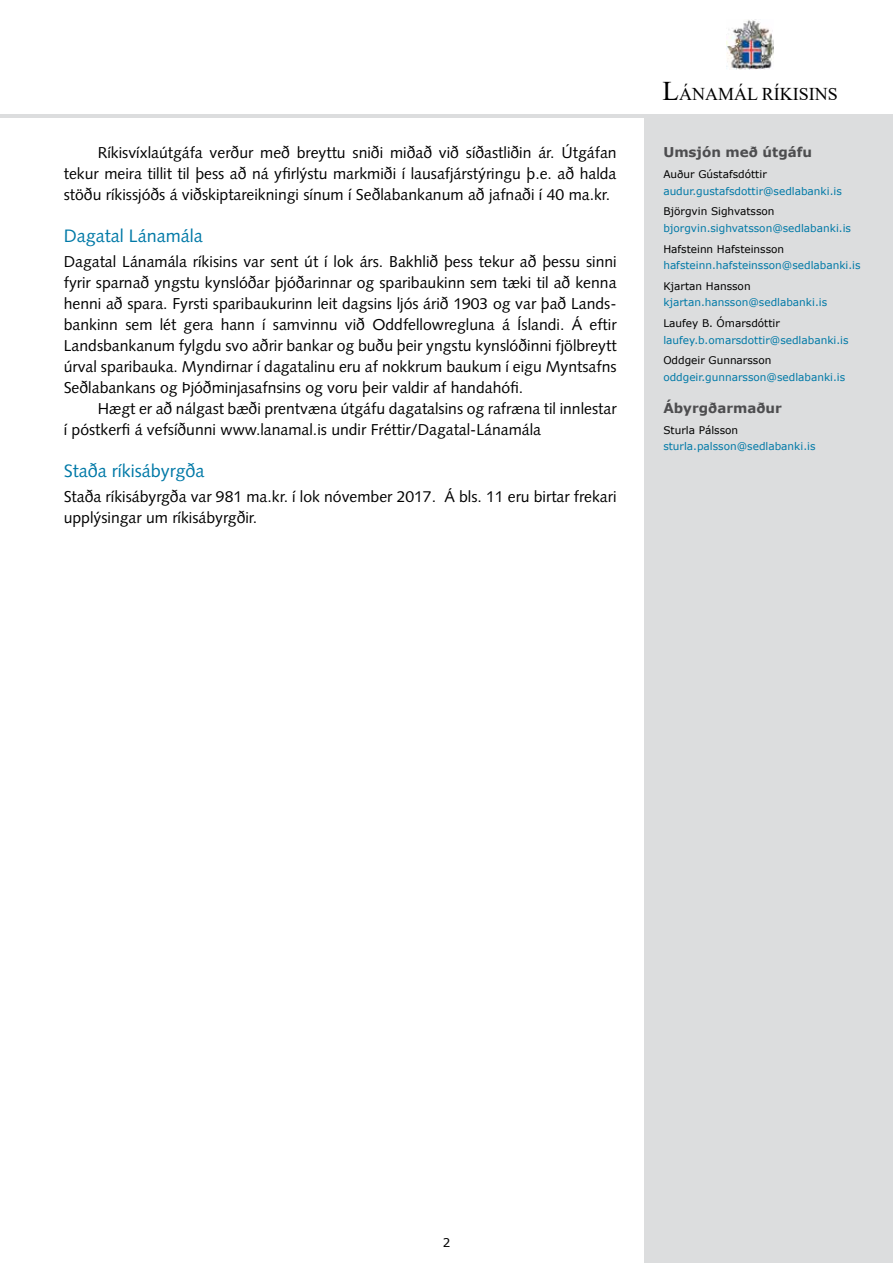
<style>
.page{position:relative;width:893px;height:1263px;background:#fff}
.page>*{position:absolute;margin:0;border:0;box-sizing:border-box;transform-origin:0 0}
.t1{font:18px "Syntax LT Std";color:#0079a7}
.t2{font:18px "Times New Roman";color:#000}
.t3{font:15.75px/21px "Syntax LT Std";color:#000;text-align:justify}
.t4{font:700 13.5px "Verdana";color:#4d4d4f}
.t5{font:12px "Verdana";color:#000}
.t6{font:10.5px "Verdana";color:#0079a7}
.t7{font:10.5px "Verdana";color:#000}
.s1{font-size:27px}
</style>
<div class="page">
<hr style="left:0;top:115px;width:893px;height:3px;background:#dcddde">
<img style="left:726px;top:19px;width:48px;height:50px">
<div style="left:644px;top:118px;width:249px;height:1145px;background:#dcddde"></div>
<p class="t3" style="left:64px;top:142px;width:554px;text-indent:34px">Ríkisvíxlaútgáfa verður með breyttu sniði miðað við síðastliðin ár. Útgáfan tekur meira tillit til þess að ná yfirlýstu markmiði í lausafjárstýringu þ.e. að halda stöðu ríkissjóðs á viðskiptareikningi sínum í Seðlabankanum að jafnaði í 40 ma.kr.</p>
<p class="t1" style="left:64px;top:225px;width:141px">Dagatal Lánamála</p>
<p class="t3" style="left:64px;top:251px;width:554px">Dagatal Lánamála ríkisins var sent út í lok árs. Bakhlið þess tekur að þessu sinni fyrir sparnað yngstu kynslóðar þjóðarinnar og sparibaukinn sem tæki til að kenna henni að spara. Fyrsti sparibaukurinn leit dagsins ljós árið 1903 og var það Lands&shy;bankinn sem lét gera hann í samvinnu við Oddfellowregluna á Íslandi. Á eftir Landsbankanum fylgdu svo aðrir bankar og buðu þeir yngstu kynslóðinni fjölbreytt úrval sparibauka. Myndirnar í dagatalinu eru af nokkrum baukum í eigu Myntsafns Seðlabankans og Þjóðminjasafnsins og voru þeir valdir af handahófi.</p>
<p class="t3" style="left:64px;top:398px;width:554px;text-indent:34px">Hægt er að nálgast bæði prentvæna útgáfu dagatalsins og rafræna til innlestar í póstkerfi á vefsíðunni www.lanamal.is undir Fréttir/Dagatal-Lánamála</p>
<p class="t1" style="left:64px;top:460px;width:142px">Staða ríkisábyrgða</p>
<p class="t3" style="left:64px;top:486px;width:554px">Staða ríkisábyrgða var 981 ma.kr. í lok nóvember 2017. Á bls. 11 eru birtar frekari upplýsingar um ríkisábyrgðir.</p>
<p class="t2" style="left:663px;top:81px;width:177px"><span class="s1">L</span>ÁNAMÁL RÍKISINS</p>
<p class="t4" style="left:663px;top:143px;width:150px">Umsjón með útgáfu</p>
<p class="t7" style="left:663px;top:167px;width:105px">Auður Gústafsdóttir</p>
<p class="t6" style="left:663px;top:184px;width:180px">audur.gustafsdottir@sedlabanki.is</p>
<p class="t7" style="left:663px;top:204px;width:113px">Björgvin Sighvatsson</p>
<p class="t6" style="left:663px;top:221px;width:189px">bjorgvin.sighvatsson@sedlabanki.is</p>
<p class="t7" style="left:663px;top:242px;width:122px">Hafsteinn Hafsteinsson</p>
<p class="t6" style="left:663px;top:258px;width:199px">hafsteinn.hafsteinsson@sedlabanki.is</p>
<p class="t7" style="left:663px;top:279px;width:89px">Kjartan Hansson</p>
<p class="t6" style="left:663px;top:295px;width:165px">kjartan.hansson@sedlabanki.is</p>
<p class="t7" style="left:663px;top:316px;width:118px">Laufey B. Ómarsdóttir</p>
<p class="t6" style="left:663px;top:332px;width:187px">laufey.b.omarsdottir@sedlabanki.is</p>
<p class="t7" style="left:663px;top:353px;width:110px">Oddgeir Gunnarsson</p>
<p class="t6" style="left:663px;top:370px;width:183px">oddgeir.gunnarsson@sedlabanki.is</p>
<p class="t4" style="left:663px;top:399px;width:120px">Ábyrgðarmaður</p>
<p class="t7" style="left:663px;top:423px;width:76px">Sturla Pálsson</p>
<p class="t6" style="left:663px;top:439px;width:154px">sturla.palsson@sedlabanki.is</p>
<p class="t5" style="left:443px;top:1234px;width:9px">2</p>
</div>
